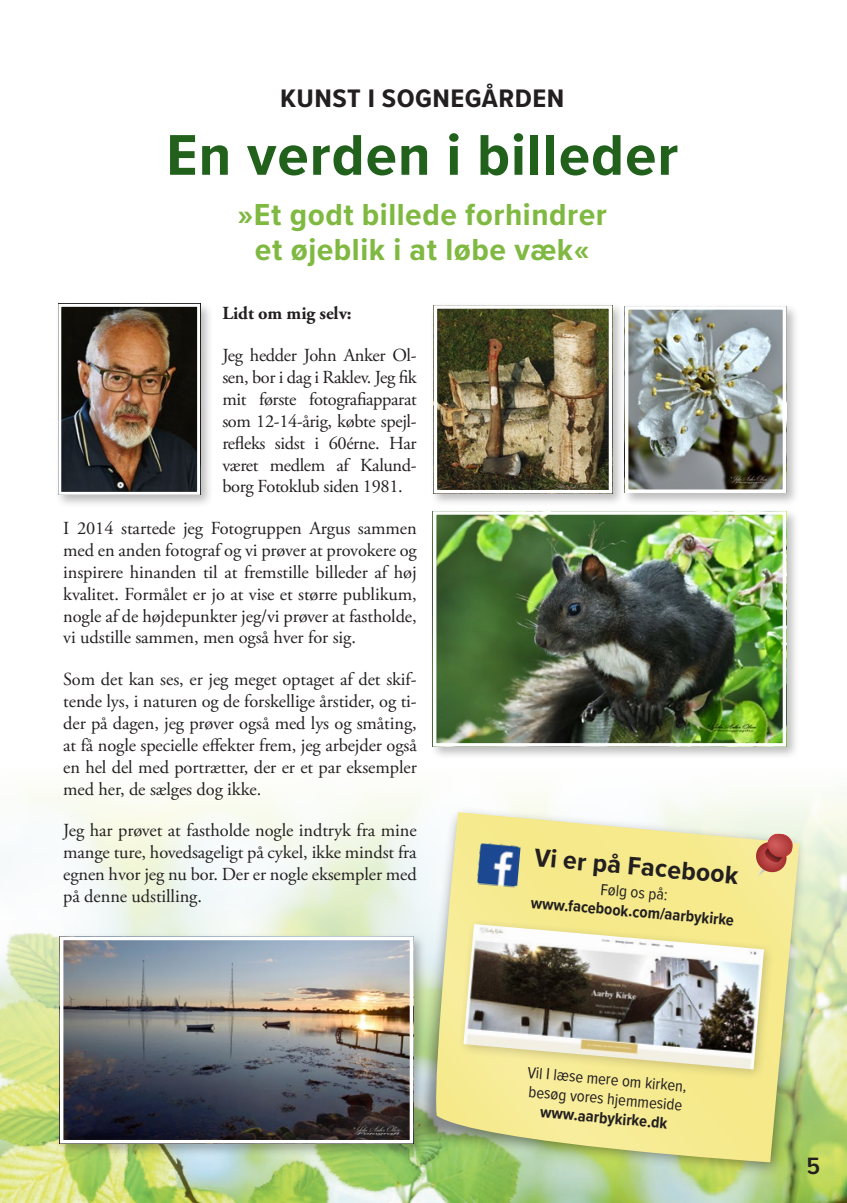
<style>
.page{position:relative;width:847px;height:1203px;background:#fff}
.page>*{position:absolute;margin:0;border:0;box-sizing:border-box;transform-origin:0 0}
.t1{font:700 59.5px "Proxima Nova Cond";letter-spacing:.015em;color:#21611c;scale:1.1 1}
.t2{font:700 31.5px "Proxima Nova Cond";letter-spacing:.015em;color:#80b941;scale:1.1 1}
.t3{font:700 26.25px "Proxima Nova Cond";letter-spacing:.015em;color:#231f20;scale:1.1 1}
.t4{font:600 24.5px "Proxima Nova Cond";color:#231f20;scale:1.1 1}
.t5{font:18.38px/21.9px "Adobe Garamond Pro";letter-spacing:-.005em;color:#231f20;text-align:justify}
.t6{font:700 18.38px "Adobe Garamond Pro";letter-spacing:-.005em;color:#231f20}
.t7{font:16.62px/19.2px "Proxima Nova Cond";color:#231f20;text-align:center}
.t8{font:700 16.62px "Proxima Nova Cond";color:#231f20}
.s1{font-weight:700}
</style>
<div class="page">
<img style="left:0;top:792px;width:847px;height:411px">
<div style="left:55px;top:300px;width:158px;height:208px;background:#231f20;opacity:.3"></div>
<img style="left:62px;top:308px;width:134px;height:183px">
<div style="left:58px;top:304px;width:142px;height:191px;border:3px solid #fff"></div>
<div style="left:429px;top:508px;width:371px;height:252px;background:#231f20;opacity:.3"></div>
<img style="left:438px;top:516px;width:343px;height:226px">
<div style="left:433px;top:511px;width:353px;height:236px;border:4px solid #fff"></div>
<div style="left:430px;top:302px;width:195px;height:205px;background:#231f20;opacity:.3"></div>
<img style="left:439px;top:310px;width:168px;height:178px">
<div style="left:434px;top:305px;width:178px;height:188px;border:4px solid #fff"></div>
<div style="left:621px;top:303px;width:178px;height:203px;background:#231f20;opacity:.3"></div>
<img style="left:630px;top:311px;width:151px;height:177px">
<div style="left:625px;top:306px;width:161px;height:187px;border:4px solid #fff"></div>
<div style="left:56px;top:933px;width:371px;height:224px;background:#231f20;opacity:.3"></div>
<img style="left:65px;top:942px;width:318px;height:196px">
<div style="left:60px;top:937px;width:353px;height:206px;border:4px solid #fff"></div>
<img style="left:383px;top:792px;width:455px;height:411px">
<svg style="left:432px;top:812px;width:367px;height:350px;background:#e8e497"></svg>
<svg style="left:754px;top:833px;width:40px;height:44px;background:#cc886c"></svg>
<img style="left:477px;top:843px;width:44px;height:45px">
<div style="left:457px;top:918px;width:318px;height:163px;background:#231f20;opacity:.2"></div>
<img style="left:463px;top:924px;width:301px;height:145px">
<p class="t3" style="left:280px;top:78px;width:260px">KUNST I SOGNEGÅRDEN</p>
<p class="t1" style="left:166px;top:111px;width:467px">En verden i billeder</p>
<p class="t2" style="left:237px;top:191px;width:337px">»Et godt billede forhindrer</p>
<p class="t2" style="left:255px;top:226px;width:306px">et øjeblik i at løbe væk«</p>
<p class="t6" style="left:222px;top:303px;width:131px">Lidt om mig selv:</p>
<p class="t5" style="left:222px;top:345px;width:196px">Jeg hedder John Anker Ol&shy;sen, bor i dag i Raklev. Jeg fik mit første fotografiapparat som 12-14-årig, købte spejl&shy;refleks sidst i 60érne. Har været medlem af Kalund&shy;borg Fotoklub siden 1981.</p>
<p class="t5" style="left:63px;top:518px;width:355px">I 2014 startede jeg Fotogruppen Argus sammen med en anden fotograf og vi prøver at provokere og inspirere hinanden til at fremstille billeder af høj kvalitet. Formålet er jo at vise et større publikum, nogle af de højdepunkter jeg/vi prøver at fastholde, vi udstille sammen, men også hver for sig.</p>
<p class="t5" style="left:63px;top:669px;width:355px">Som det kan ses, er jeg meget optaget af det skif&shy;tende lys, i naturen og de forskellige årstider, og ti&shy;der på dagen, jeg prøver også med lys og småting, at få nogle specielle effekter frem, jeg arbejder også en hel del med portrætter, der er et par eksempler med her, de sælges dog ikke.</p>
<p class="t5" style="left:63px;top:820px;width:355px">Jeg har prøvet at fastholde nogle indtryk fra mine mange ture, hovedsageligt på cykel, ikke mindst fra egnen hvor jeg nu bor. Der er nogle eksempler med på denne udstilling.</p>
<p class="t3" style="left:536px;top:838px;width:188px;rotate:5deg">Vi er på Facebook</p>
<p class="t7" style="left:601px;top:879px;width:69px;rotate:5deg">Følg os på:</p>
<p class="t8" style="left:532px;top:890px;width:205px;rotate:5deg">www.facebook.com/aarbykirke</p>
<p class="t7" style="left:528px;top:1062px;width:161px;rotate:5deg">Vil I læse mere om kirken, besøg vores hjemmeside <span class="s1">www.aarbykirke.dk</span></p>
<p class="t4" style="left:806px;top:1148px;width:14px">5</p>
</div>
